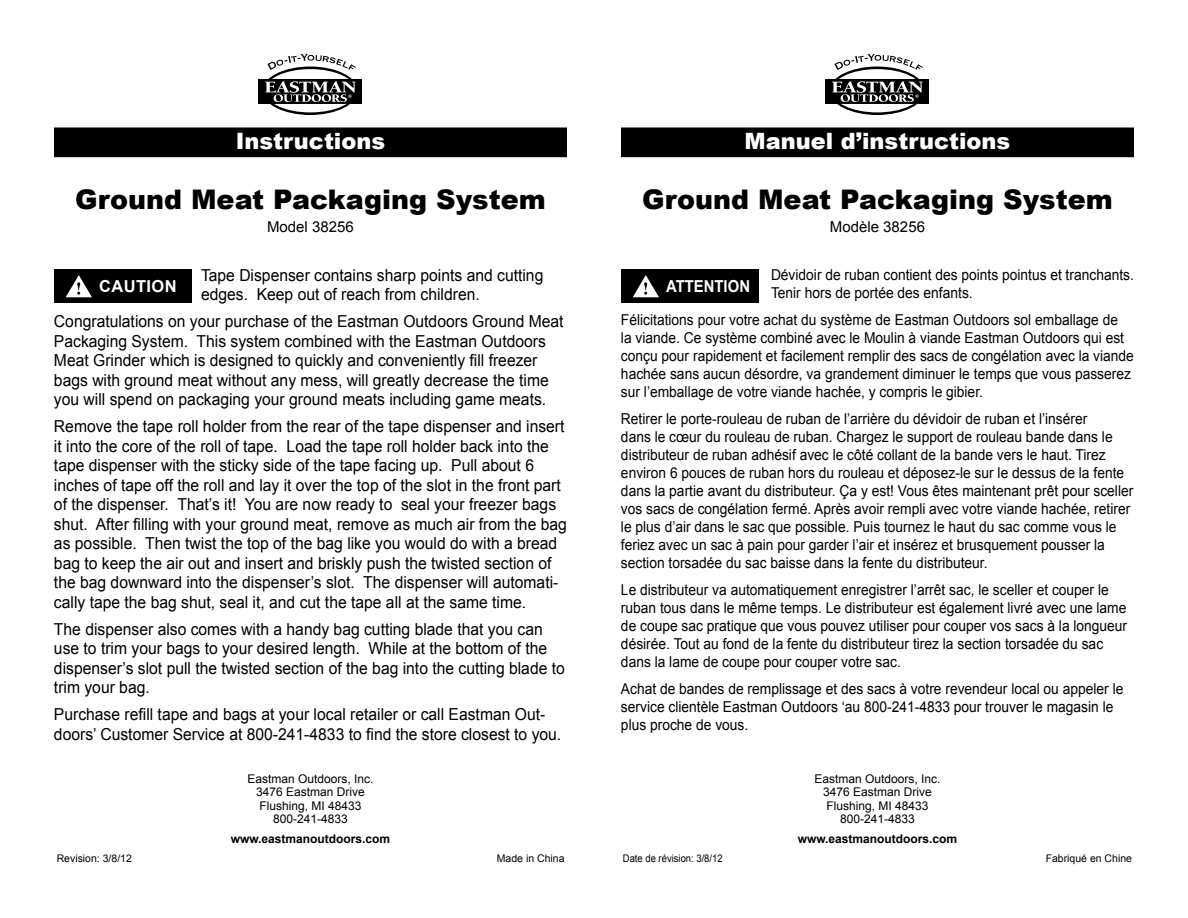
<style>
.page{position:relative;width:1188px;height:918px;background:#fff}
.page>*{position:absolute;margin:0;border:0;box-sizing:border-box;transform-origin:0 0}
.t1{font:900 27px "Arial";color:#000}
.t2{font:900 22.5px "Arial";color:#fff}
.t3{font:16.5px/19.5px "Arial";color:#000;scale:.95 1}
.t4{font:700 16.5px "Arial";color:#fff;scale:.9 1}
.t5{font:700 16.5px "Arial";letter-spacing:.025em;color:#fff}
.t6{font:15px/18px "Arial";color:#000;scale:.92 1}
.t7{font:15px "Arial";color:#000}
.t8{font:12px/13.5px "Arial";color:#000;text-align:center}
.t9{font:700 12px "Arial";color:#000}
.t10{font:10.5px "Arial";color:#000}
.t11{font:10.5px "Arial";color:#000;scale:.9 1}
</style>
<div class="page">
<div style="left:55px;top:128px;width:511px;height:28px;background:#000"></div>
<div style="left:54px;top:127px;width:513px;height:30px;border:2px solid #000"></div>
<div style="left:622px;top:128px;width:511px;height:28px;background:#000"></div>
<div style="left:621px;top:127px;width:513px;height:30px;border:2px solid #000"></div>
<svg style="left:258px;top:54px;width:104px;height:61px"></svg>
<svg style="left:825px;top:54px;width:104px;height:61px"></svg>
<div style="left:54px;top:270px;width:138px;height:33px;background:#000"></div>
<svg style="left:66px;top:275px;width:26px;height:22px"></svg>
<div style="left:621px;top:270px;width:138px;height:33px;background:#000"></div>
<svg style="left:633px;top:275px;width:26px;height:22px"></svg>
<h2 class="t2" style="left:236px;top:133px;width:151px">Instructions</h2>
<h2 class="t2" style="left:745px;top:133px;width:267px">Manuel d’instructions</h2>
<h1 class="t1" style="left:75px;top:190px;width:472px">Ground Meat Packaging System</h1>
<p class="t7" style="left:267px;top:221px;width:88px">Model 38256</p>
<h1 class="t1" style="left:642px;top:190px;width:472px">Ground Meat Packaging System</h1>
<p class="t7" style="left:830px;top:221px;width:97px">Modèle 38256</p>
<p class="t5" style="left:99px;top:277px;width:79px">CAUTION</p>
<p class="t6" style="left:771px;top:267px;width:396px">Dévidoir de ruban contient des points pointus et tranchants.<br>Tenir hors de portée des enfants.</p>
<p class="t6" style="left:621px;top:312px;width:559px">Félicitations pour votre achat du système de Eastman Outdoors sol emballage de<br>la viande. Ce système combiné avec le Moulin à viande Eastman Outdoors qui est conçu pour rapidement et facilement remplir des sacs de congélation avec la viande hachée sans aucun désordre, va grandement diminuer le temps que vous passerez sur l’emballage de votre viande hachée, y compris le gibier.</p>
<p class="t6" style="left:621px;top:411px;width:558px">Retirer le porte-rouleau de ruban de l’arrière du dévidoir de ruban et l’insérer<br>dans le cœur du rouleau de ruban. Chargez le support de rouleau bande dans le distributeur de ruban adhésif avec le côté collant de la bande vers le haut. Tirez environ 6 pouces de ruban hors du rouleau et déposez-le sur le dessus de la fente dans la partie avant du distributeur. Ça y est! Vous êtes maintenant prêt pour sceller vos sacs de congélation fermé. Après avoir rempli avec votre viande hachée, retirer le plus d’air dans le sac que possible. Puis tournez le haut du sac comme vous le feriez avec un sac à pain pour garder l’air et insérez et brusquement pousser la section torsadée du sac baisse dans la fente du distributeur.</p>
<p class="t6" style="left:621px;top:582px;width:552px">Le distributeur va automatiquement enregistrer l’arrêt sac, le sceller et couper le ruban tous dans le même temps. Le distributeur est également livré avec une lame de coupe sac pratique que vous pouvez utiliser pour couper vos sacs à la longueur désirée. Tout au fond de la fente du distributeur tirez la section torsadée du sac dans la lame de coupe pour couper votre sac.</p>
<p class="t6" style="left:621px;top:681px;width:548px">Achat de bandes de remplissage et des sacs à votre revendeur local ou appeler le service clientèle Eastman Outdoors ‘au 800-241-4833 pour trouver le magasin le plus proche de vous.</p>
<p class="t3" style="left:201px;top:267px;width:362px">Tape Dispenser contains sharp points and cutting edges. Keep out of reach from children.</p>
<p class="t3" style="left:54px;top:313px;width:538px">Congratulations on your purchase of the Eastman Outdoors Ground Meat Packaging System. This system combined with the Eastman Outdoors Meat Grinder which is designed to quickly and conveniently 昀椀ll freezer bags with ground meat without any mess, will greatly decrease the time you will spend on packaging your ground meats including game meats.</p>
<p class="t3" style="left:54px;top:418px;width:541px">Remove the tape roll holder from the rear of the tape dispenser and insert it into the core of the roll of tape. Load the tape roll holder back into the tape dispenser with the sticky side of the tape facing up. Pull about 6 inches of tape off the roll and lay it over the top of the slot in the front part of the dispenser. That’s it! You are now ready to seal your freezer bags shut. After 昀椀lling with your ground meat, remove as much air from the bag as possible. Then twist the top of the bag like you would do with a bread bag to keep the air out and insert and briskly push the twisted section of the bag downward into the dispenser’s slot. The dispenser will automati&shy;cally tape the bag shut, seal it, and cut the tape all at the same time.</p>
<p class="t3" style="left:54px;top:621px;width:539px">The dispenser also comes with a handy bag cutting blade that you can use to trim your bags to your desired length. While at the bottom of the dispenser’s slot pull the twisted section of the bag into the cutting blade to trim your bag.</p>
<p class="t3" style="left:54px;top:705px;width:536px">Purchase re昀椀ll tape and bags at your local retailer or call Eastman Out&shy;doors’ Customer Service at 800-241-4833 to 昀椀nd the store closest to you.</p>
<p class="t4" style="left:666px;top:277px;width:95px">ATTENTION</p>
<p class="t8" style="left:247px;top:773px;width:128px">Eastman Outdoors, Inc.<br>3476 Eastman Drive<br>Flushing, MI 48433<br>800-241-4833</p>
<p class="t9" style="left:231px;top:831px;width:161px">www.eastmanoutdoors.com</p>
<p class="t10" style="left:57px;top:854px;width:77px">Revision: 3/8/12</p>
<p class="t10" style="left:497px;top:854px;width:69px">Made in China</p>
<p class="t8" style="left:814px;top:773px;width:128px">Eastman Outdoors, Inc.<br>3476 Eastman Drive<br>Flushing, MI 48433<br>800-241-4833</p>
<p class="t9" style="left:798px;top:831px;width:161px">www.eastmanoutdoors.com</p>
<p class="t11" style="left:623px;top:854px;width:112px">Date de révision: 3/8/12</p>
<p class="t10" style="left:1046px;top:854px;width:88px">Fabriqué en Chine</p>
</div>
